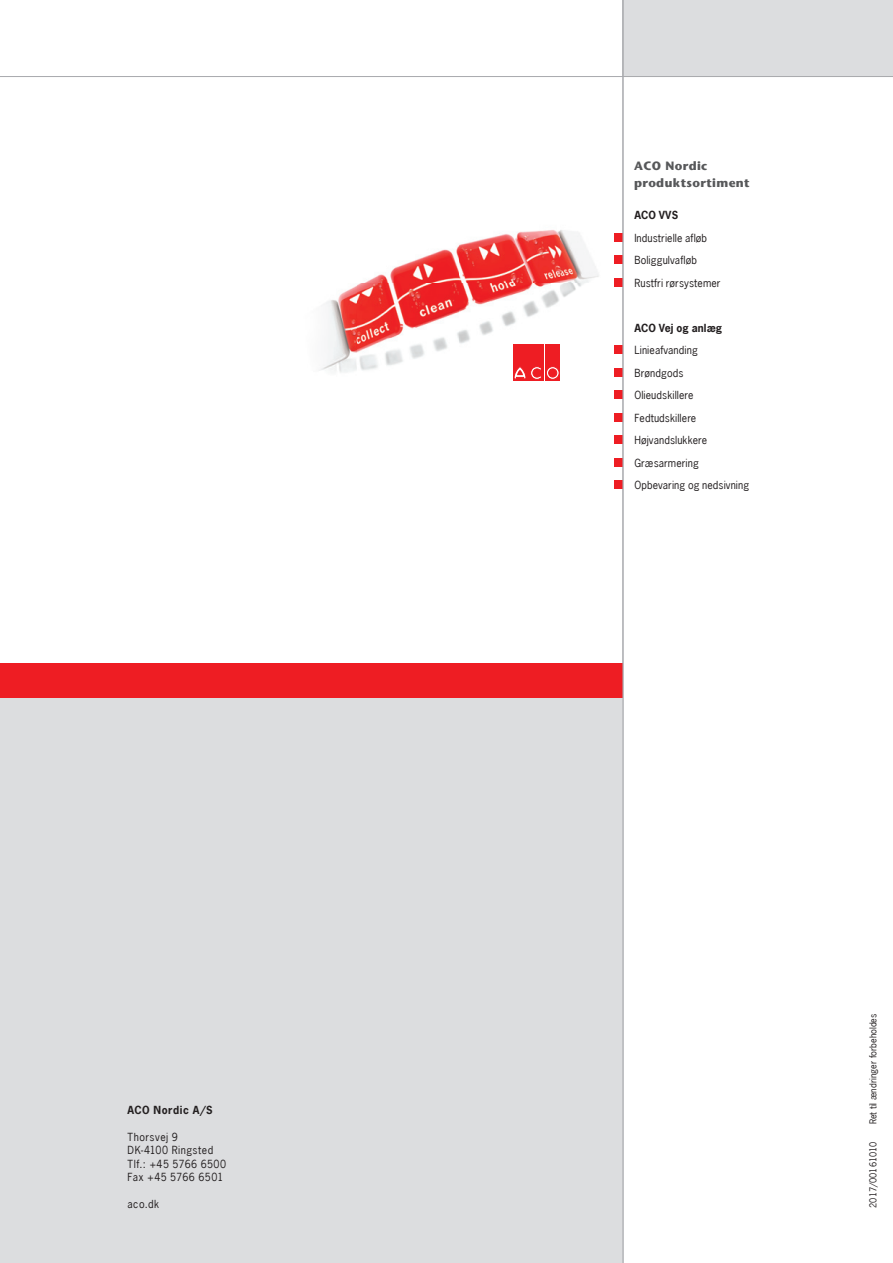
<style>
.page{position:relative;width:893px;height:1263px;background:#fff}
.page>*{position:absolute;margin:0;border:0;box-sizing:border-box;transform-origin:0 0}
.t1{font:700 12px/17px "Stone Sans";letter-spacing:.03em;color:#57585a}
.t2{font:10.5px/22.5px "News Gothic";letter-spacing:.01em;color:#231f20}
.t3{font:10.5px/13.5px "News Gothic";letter-spacing:.045em;color:#231f20}
.t4{font:700 10.5px "News Gothic";letter-spacing:.01em;color:#231f20}
.t5{font:700 10.5px "News Gothic";letter-spacing:.05em;color:#231f20}
.t6{font:9px "News Gothic";color:#231f20}
</style>
<div class="page">
<img style="left:319px;top:185px;width:304px;height:247px">
<div style="left:623px;top:0;width:270px;height:77px;background:#dcdddf"></div>
<div style="left:513px;top:344px;width:14px;height:37px;background:#ee1d23"></div>
<div style="left:529px;top:344px;width:15px;height:37px;background:#ee1d23"></div>
<svg style="left:514px;top:366px;width:27px;height:13px"></svg>
<div style="left:545px;top:344px;width:15px;height:37px;background:#ee1d23"></div>
<svg style="left:546px;top:367px;width:13px;height:12px"></svg>
<div style="left:546px;top:367px;width:13px;height:12px;border:1px solid #ee1d23;border-radius:50%"></div>
<div style="left:549px;top:369px;width:8px;height:8px;background:#ee1d23;border-radius:50%"></div>
<div style="left:549px;top:369px;width:8px;height:8px;border:1px solid #ee1d23;border-radius:50%"></div>
<div style="left:0;top:680px;width:623px;height:583px;background:#dcdddf"></div>
<div style="left:0;top:663px;width:623px;height:34px;background:#ee1d23"></div>
<hr style="left:0;top:76px;width:893px;height:1px;background:#a8a9ad">
<div style="left:614px;top:278px;width:9px;height:9px;background:#ee1d23"></div>
<div style="left:614px;top:256px;width:9px;height:8px;background:#ee1d23"></div>
<div style="left:614px;top:233px;width:9px;height:9px;background:#ee1d23"></div>
<div style="left:614px;top:368px;width:9px;height:9px;background:#ee1d23"></div>
<div style="left:614px;top:346px;width:9px;height:8px;background:#ee1d23"></div>
<div style="left:614px;top:391px;width:9px;height:8px;background:#ee1d23"></div>
<div style="left:614px;top:413px;width:9px;height:9px;background:#ee1d23"></div>
<div style="left:614px;top:436px;width:9px;height:8px;background:#ee1d23"></div>
<div style="left:614px;top:458px;width:9px;height:9px;background:#ee1d23"></div>
<div style="left:614px;top:481px;width:9px;height:8px;background:#ee1d23"></div>
<hr style="left:623px;top:0;width:1px;height:1263px;background:#a8a9ad">
<p class="t5" style="left:128px;top:1102px;width:87px">ACO Nordic A/S</p>
<p class="t3" style="left:128px;top:1130px;width:100px">Thorsvej 9<br>DK-4100 Ringsted<br>Tlf.: +45 5766 6500<br>Fax +45 5766 6501</p>
<p class="t2" style="left:128px;top:1193px;width:33px">aco.dk</p>
<p class="t1" style="left:634px;top:157px;width:117px">ACO Nordic produktsortiment</p>
<p class="t4" style="left:634px;top:208px;width:45px">ACO VVS</p>
<p class="t2" style="left:634px;top:226px;width:88px">Industrielle afløb<br>Boliggulvafløb<br>Rustfri rørsystemer</p>
<p class="t4" style="left:634px;top:321px;width:89px">ACO Vej og anlæg</p>
<p class="t2" style="left:634px;top:339px;width:116px">Linieafvanding<br>Brøndgods<br>Olieudskillere<br>Fedtudskillere<br>Højvandslukkere<br>Græsarmering<br>Opbevaring og nedsivning</p>
<p class="t6" style="left:867px;top:1124px;width:112px;rotate:-90deg">Ret til ændringer forbeholdes</p>
<p class="t6" style="left:867px;top:1208px;width:68px;rotate:-90deg">2017/00161010</p>
</div>
